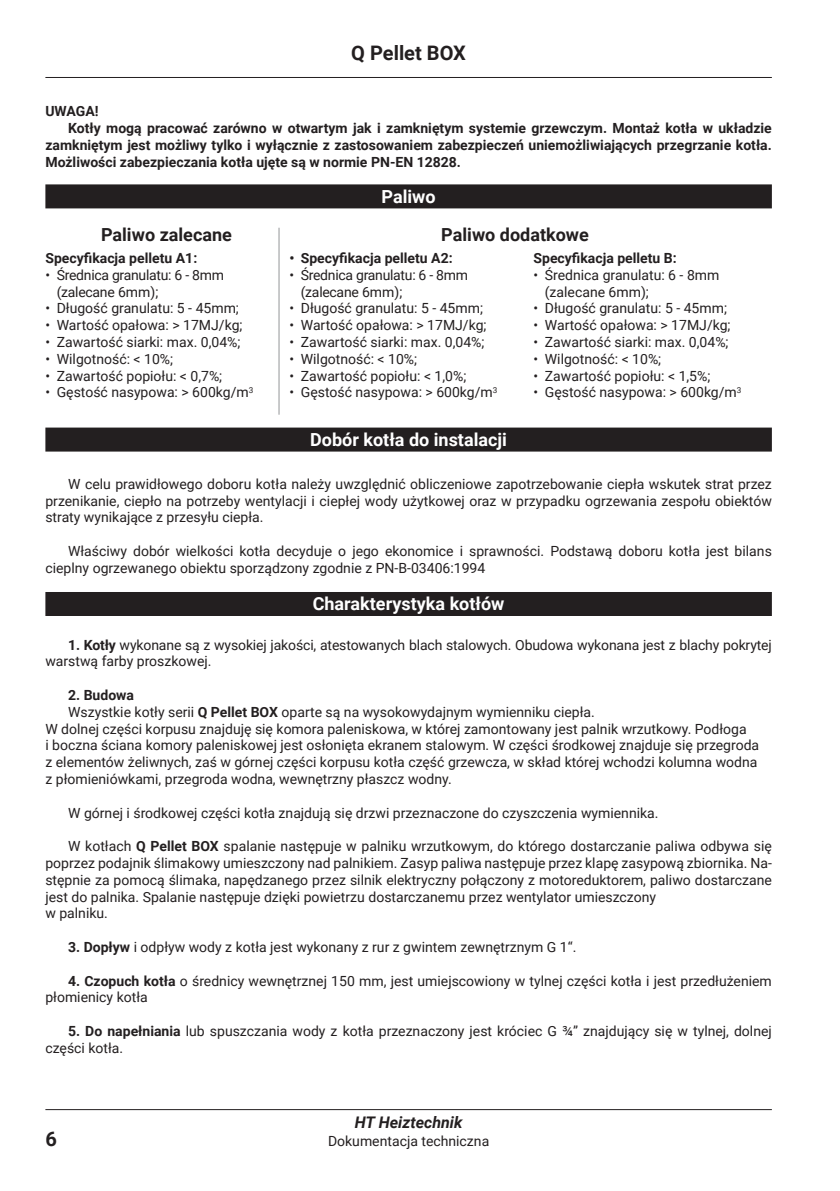
<style>
.page{position:relative;width:840px;height:1191px;background:#fff}
.page>*{position:absolute;margin:0;border:0;box-sizing:border-box;transform-origin:0 0}
.t1{font:700 20px "Roboto";color:#231f20}
.t2{font:700 18px "Roboto";color:#fff}
.t3{font:700 18px "Roboto";color:#231f20}
.t4{font:italic 700 16px "Roboto";color:#231f20}
.t5{font:14px/16.8px "Roboto";color:#231f20}
.t6{font:700 14px "Roboto";color:#231f20}
.t7{font:14px/16.8px "Roboto";letter-spacing:-.02em;color:#231f20}
.s1{font-weight:700}
</style>
<div class="page">
<hr style="left:45px;top:1109px;width:726px;height:1px;background:#231f20">
<hr style="left:45px;top:77px;width:726px;height:1px;background:#231f20">
<div style="left:45px;top:427px;width:726px;height:24px;background:#231f20"></div>
<div style="left:45px;top:592px;width:726px;height:24px;background:#231f20"></div>
<div style="left:45px;top:184px;width:726px;height:24px;background:#231f20"></div>
<hr style="left:278px;top:228px;width:1px;height:187px;background:#939598">
<h1 class="t1" style="left:351px;top:39px;width:116px">Q Pellet BOX</h1>
<p class="t6" style="left:45px;top:102px;width:55px">UWAGA!</p>
<p class="t6" style="left:68px;top:118px;width:704px">Kotły mogą pracować zarówno w otwartym jak i zamkniętym systemie grzewczym. Montaż kotła w układzie</p>
<p class="t6" style="left:45px;top:135px;width:727px">zamkniętym jest możliwy tylko i wyłącznie z zastosowaniem zabezpieczeń uniemożliwiających przegrzanie kotła.</p>
<p class="t6" style="left:45px;top:152px;width:417px">Możliwości zabezpieczania kotła ujęte są w normie PN-EN 12828.</p>
<p class="t2" style="left:381px;top:184px;width:56px">Paliwo</p>
<p class="t3" style="left:101px;top:222px;width:132px">Paliwo zalecane</p>
<p class="t3" style="left:441px;top:222px;width:149px">Paliwo dodatkowe</p>
<p class="t6" style="left:45px;top:248px;width:153px">Specyfikacja pelletu A1:</p>
<p class="t7" style="left:57px;top:266px;width:169px;text-indent:-11px">• Średnica granulatu: 6 - 8mm (zalecane 6mm);</p>
<p class="t5" style="left:45px;top:299px;width:195px">• Długość granulatu: 5 - 45mm;</p>
<p class="t5" style="left:45px;top:316px;width:198px">• Wartość opałowa: &gt; 17MJ/kg;</p>
<p class="t5" style="left:45px;top:333px;width:196px">• Zawartość siarki: max. 0,04%;</p>
<p class="t5" style="left:45px;top:350px;width:129px">• Wilgotność: &lt; 10%;</p>
<p class="t5" style="left:45px;top:367px;width:178px">• Zawartość popiołu: &lt; 0,7%;</p>
<p class="t5" style="left:45px;top:383px;width:209px">• Gęstość nasypowa: &gt; 600kg/m<sup>3</sup></p>
<p class="t6" style="left:289px;top:248px;width:165px">• Specyfikacja pelletu A2:</p>
<p class="t7" style="left:300px;top:266px;width:169px;text-indent:-11px">• Średnica granulatu: 6 - 8mm (zalecane 6mm);</p>
<p class="t5" style="left:289px;top:299px;width:195px">• Długość granulatu: 5 - 45mm;</p>
<p class="t5" style="left:289px;top:316px;width:198px">• Wartość opałowa: &gt; 17MJ/kg;</p>
<p class="t5" style="left:289px;top:333px;width:196px">• Zawartość siarki: max. 0,04%;</p>
<p class="t5" style="left:289px;top:350px;width:129px">• Wilgotność: &lt; 10%;</p>
<p class="t5" style="left:289px;top:367px;width:178px">• Zawartość popiołu: &lt; 1,0%;</p>
<p class="t5" style="left:289px;top:383px;width:209px">• Gęstość nasypowa: &gt; 600kg/m<sup>3</sup></p>
<p class="t6" style="left:533px;top:248px;width:145px">Specyfikacja pelletu B:</p>
<p class="t5" style="left:544px;top:266px;width:176px;text-indent:-11px">• Średnica granulatu: 6 - 8mm (zalecane 6mm);</p>
<p class="t5" style="left:533px;top:299px;width:195px">• Długość granulatu: 5 - 45mm;</p>
<p class="t5" style="left:533px;top:316px;width:198px">• Wartość opałowa: &gt; 17MJ/kg;</p>
<p class="t5" style="left:533px;top:333px;width:196px">• Zawartość siarki: max. 0,04%;</p>
<p class="t5" style="left:533px;top:350px;width:129px">• Wilgotność: &lt; 10%;</p>
<p class="t5" style="left:533px;top:367px;width:178px">• Zawartość popiołu: &lt; 1,5%;</p>
<p class="t5" style="left:533px;top:383px;width:209px">• Gęstość nasypowa: &gt; 600kg/m<sup>3</sup></p>
<p class="t2" style="left:310px;top:427px;width:198px">Dobór kotła do instalacji</p>
<p class="t5" style="left:45px;top:475px;width:727px;text-align:justify;text-indent:23px">W celu prawidłowego doboru kotła należy uwzględnić obliczeniowe zapotrzebowanie ciepła wskutek strat przez przenikanie, ciepło na potrzeby wentylacji i ciepłej wody użytkowej oraz w przypadku ogrzewania zespołu obiektów straty wynikające z przesyłu ciepła.</p>
<p class="t5" style="left:45px;top:542px;width:727px;text-indent:23px">Właściwy dobór wielkości kotła decyduje o jego ekonomice i sprawności. Podstawą doboru kotła jest bilans cieplny ogrzewanego obiektu sporządzony zgodnie z PN-B-03406:1994</p>
<p class="t2" style="left:312px;top:591px;width:193px">Charakterystyka kotłów</p>
<p class="t5" style="left:45px;top:635px;width:727px;text-indent:23px"><span class="s1">1. Kotły</span> wykonane są z wysokiej jakości, atestowanych blach stalowych. Obudowa wykonana jest z blachy pokrytej warstwą farby proszkowej.</p>
<p class="t6" style="left:68px;top:685px;width:67px">2. Budowa</p>
<p class="t5" style="left:68px;top:703px;width:528px">Wszystkie kotły serii <span class="s1">Q Pellet BOX</span> oparte są na wysokowydajnym wymienniku ciepła.</p>
<p class="t5" style="left:45px;top:719px;width:702px">W dolnej części korpusu znajduję się komora paleniskowa, w której zamontowany jest palnik wrzutkowy. Podłoga</p>
<p class="t5" style="left:45px;top:736px;width:715px">i boczna ściana komory paleniskowej jest osłonięta ekranem stalowym. W części środkowej znajduje się przegroda</p>
<p class="t5" style="left:45px;top:753px;width:713px">z elementów żeliwnych, zaś w górnej części korpusu kotła część grzewcza, w skład której wchodzi kolumna wodna</p>
<p class="t5" style="left:45px;top:770px;width:407px">z płomieniówkami, przegroda wodna, wewnętrzny płaszcz wodny.</p>
<p class="t5" style="left:68px;top:803px;width:591px">W górnej i środkowej części kotła znajdują się drzwi przeznaczone do czyszczenia wymiennika.</p>
<p class="t5" style="left:45px;top:837px;width:727px;text-indent:23px">W kotłach <span class="s1">Q Pellet BOX</span> spalanie następuje w palniku wrzutkowym, do którego dostarczanie paliwa odbywa się poprzez podajnik ślimakowy umieszczony nad palnikiem. Zasyp paliwa następuje przez klapę zasypową zbiornika. Na&shy;stępnie za pomocą ślimaka, napędzanego przez silnik elektryczny połączony z motoreduktorem, paliwo dostarczane jest do palnika. Spalanie następuje dzięki powietrzu dostarczanemu przez wentylator umieszczony<br>w palniku.</p>
<p class="t5" style="left:68px;top:938px;width:509px"><span class="s1">3. Dopływ</span> i odpływ wody z kotła jest wykonany z rur z gwintem zewnętrznym G 1“.</p>
<p class="t5" style="left:45px;top:971px;width:727px;text-indent:23px"><span class="s1">4. Czopuch kotła</span> o średnicy wewnętrznej 150 mm, jest umiejscowiony w tylnej części kotła i jest przedłużeniem płomienicy kotła</p>
<p class="t5" style="left:45px;top:1022px;width:727px;text-indent:23px"><span class="s1">5. Do napełniania</span> lub spuszczania wody z kotła przeznaczony jest króciec G ¾” znajdujący się w tylnej, dolnej części kotła.</p>
<h1 class="t1" style="left:45px;top:1124px;width:13px">6</h1>
<p class="t4" style="left:354px;top:1111px;width:109px">HT Heiztechnik</p>
<p class="t5" style="left:328px;top:1132px;width:163px">Dokumentacja techniczna</p>
</div>
